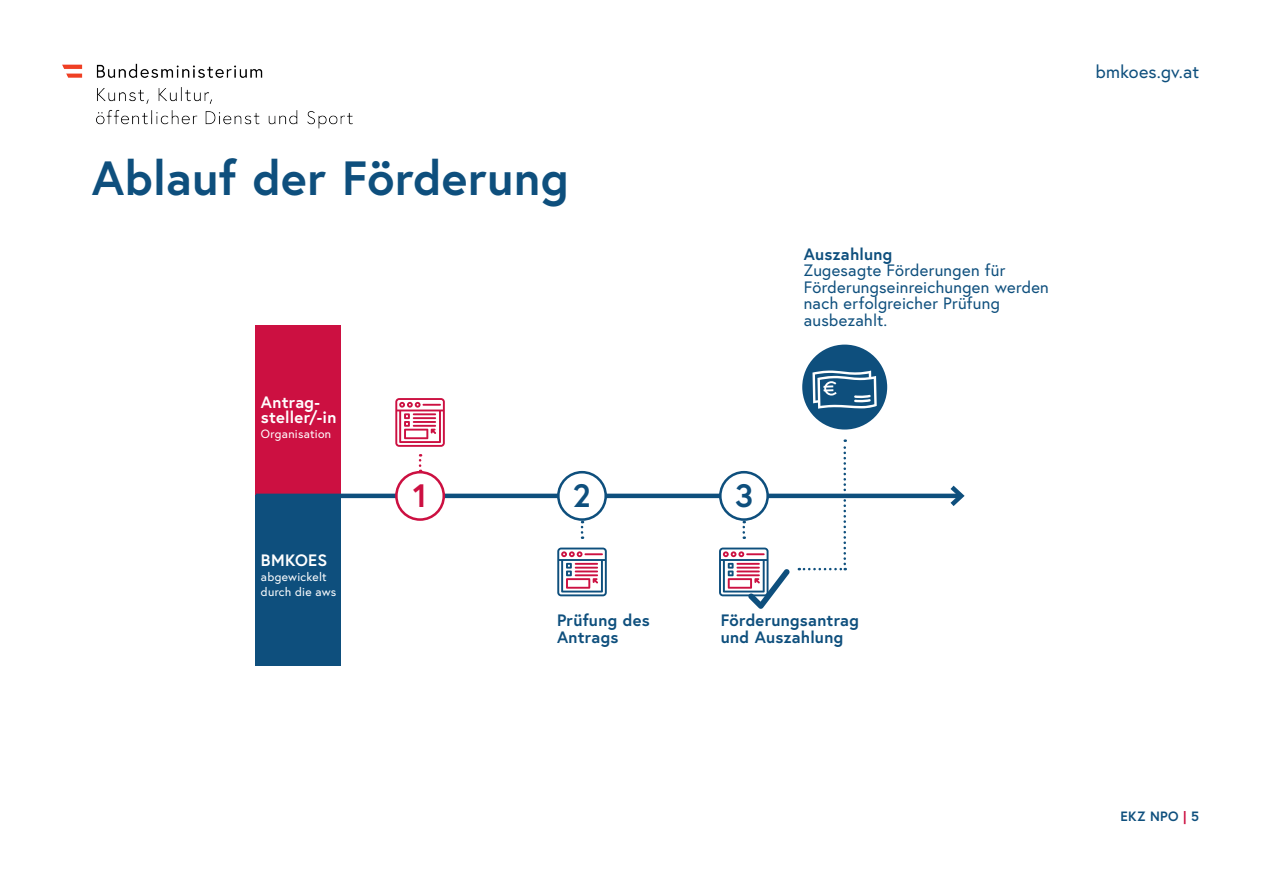
<style>
.page{position:relative;width:1263px;height:893px;background:#fff}
.page>*{position:absolute;margin:0;border:0;box-sizing:border-box;transform-origin:0 0}
.t1{font:700 48px "Europa Austria";letter-spacing:.01em;color:#0e4f7d}
.t2{font:700 32.4px "Europa Austria";color:#0e4f7d}
.t3{font:700 32.4px "Europa Austria";color:#cc1041}
.t4{font:18px "Europa Austria";letter-spacing:.01em;color:#0e4f7d}
.t5{font:16.5px/16.5px "Europa Austria";letter-spacing:.015em;color:#0e4f7d}
.t6{font:700 16.5px/16.5px "Europa Austria";letter-spacing:.015em;color:#0e4f7d}
.t7{font:700 16.5px/15px "Europa Austria";letter-spacing:.015em;color:#fff}
.t8{font:700 13.5px "Europa Austria";letter-spacing:.03em;color:#0e4f7d}
.t9{font:12px/15px "Europa Austria";letter-spacing:.02em;color:#fff}
.s1{color:#cc1041}
</style>
<div class="page">
<img style="left:62px;top:64px;width:291px;height:65px">
<div style="left:256px;top:326px;width:85px;height:170px;background:#cc1041"></div>
<div style="left:256px;top:496px;width:85px;height:170px;background:#0e4f7d"></div>
<hr style="left:256px;top:494px;width:705px;height:4px;background:#0e4f7d">
<svg style="left:946px;top:485px;width:19px;height:21px"></svg>
<div style="left:396px;top:472px;width:48px;height:48px;background:#fff;border-radius:50%"></div>
<div style="left:395px;top:471px;width:50px;height:50px;border:3px solid #cc1041;border-radius:50%"></div>
<div style="left:558px;top:472px;width:48px;height:48px;background:#fff;border-radius:50%"></div>
<div style="left:557px;top:471px;width:50px;height:50px;border:3px solid #0e4f7d;border-radius:50%"></div>
<div style="left:720px;top:472px;width:48px;height:48px;background:#fff;border-radius:50%"></div>
<div style="left:719px;top:471px;width:50px;height:50px;border:3px solid #0e4f7d;border-radius:50%"></div>
<svg style="left:395px;top:398px;width:50px;height:49px"></svg>
<svg style="left:557px;top:548px;width:50px;height:48px"></svg>
<svg style="left:419px;top:454px;width:2px;height:18px"></svg>
<svg style="left:581px;top:521px;width:2px;height:18px"></svg>
<svg style="left:742px;top:521px;width:3px;height:18px"></svg>
<svg style="left:719px;top:548px;width:71px;height:61px"></svg>
<svg style="left:799px;top:439px;width:47px;height:131px"></svg>
<div style="left:802px;top:345px;width:85px;height:85px;background:#0e4f7d;border-radius:50%"></div>
<svg style="left:812px;top:370px;width:65px;height:39px"></svg>
<h1 class="t1" style="left:92px;top:146px;width:478px">Ablauf der Förderung</h1>
<p class="t7" style="left:261px;top:395px;width:77px">Antrag&shy;steller/-in</p>
<p class="t9" style="left:261px;top:426px;width:72px">Organisation</p>
<p class="t7" style="left:261px;top:553px;width:68px">BMKOES</p>
<p class="t9" style="left:261px;top:569px;width:77px">abgewickelt durch die aws</p>
<h2 class="t3" style="left:413px;top:474px;width:16px">1</h2>
<h2 class="t2" style="left:573px;top:474px;width:19px">2</h2>
<h2 class="t2" style="left:735px;top:474px;width:20px">3</h2>
<p class="t6" style="left:804px;top:245px;width:90px">Auszahlung</p>
<p class="t5" style="left:804px;top:262px;width:247px">Zugesagte Förderungen für<br>Förderungseinreichungen werden nach erfolgreicher Prüfung ausbezahlt.</p>
<p class="t6" style="left:557px;top:612px;width:94px">Prüfung des<br>Antrags</p>
<p class="t6" style="left:721px;top:612px;width:140px">Förderungsantrag und Auszahlung</p>
<p class="t4" style="left:1095px;top:60px;width:105px">bmkoes.gv.at</p>
<p class="t8" style="left:1120px;top:807px;width:80px">EKZ NPO <span class="s1">|</span> 5</p>
</div>
